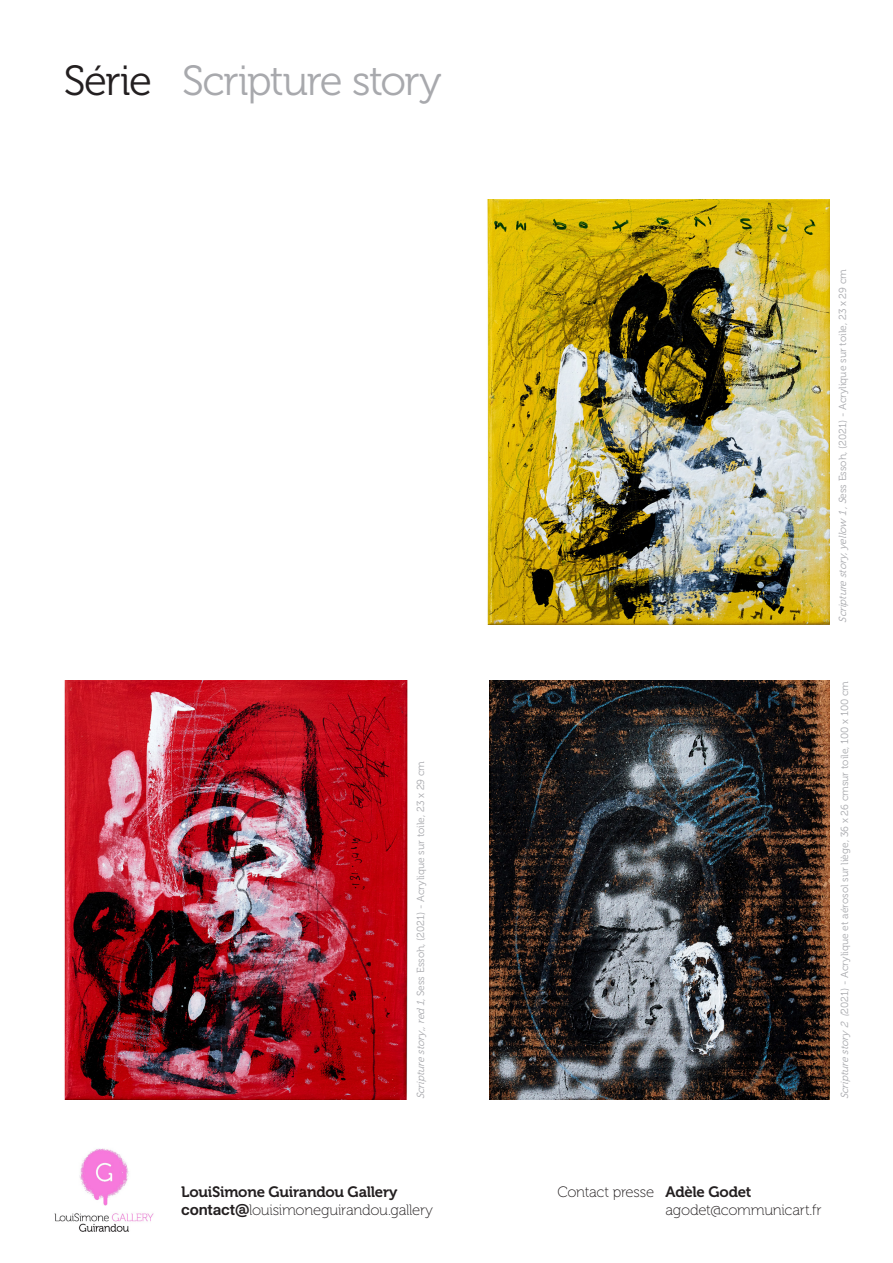
<style>
.page{position:relative;width:893px;height:1263px;background:#fff}
.page>*{position:absolute;margin:0;border:0;box-sizing:border-box;transform-origin:0 0}
.t1{font:42px "Museo 300";letter-spacing:-.035em;color:#a8a9ad}
.t2{font:15px/18px "Museo 100";letter-spacing:-.02em;color:#231f20}
.t3{font:15px "Museo 700";letter-spacing:-.015em;color:#231f20}
.t4{font:10.35px "Museo 300";color:#a8a9ad}
.s1{color:#231f20}
.s2{font-style:italic}
.s3{font-family:"Studio Pro GCB";font-weight:700}
.s4{font-family:"Museo 700"}
</style>
<div class="page">
<img style="left:54px;top:1148px;width:100px;height:84px">
<img style="left:64px;top:680px;width:344px;height:419px">
<img style="left:487px;top:199px;width:343px;height:425px">
<img style="left:489px;top:680px;width:340px;height:419px">
<p class="t1" style="left:64px;top:58px;width:380px"><span class="s1">Série</span> Scripture story</p>
<p class="t4" style="left:415px;top:1099px;width:340px;rotate:-90deg"><span class="s2">Scripturestory</span>,<span class="s2">,red 1</span>, Sess Essoh, (2021) - Acrylique sur toile, 23 x 29 cm</p>
<h2 class="t3" style="left:181px;top:1183px;width:218px">LouiSimone Guirandou Gallery</h2>
<h2 class="t2" style="left:181px;top:1201px;width:254px"><span class="s3">contact@</span>louisimoneguirandou.gallery</h2>
<p class="t4" style="left:837px;top:623px;width:355px;rotate:-90deg"><span class="s2">Scripturestory,yellow 1,S</span>ess Essoh, (2021) - Acrylique sur toile, 23 x 29 cm</p>
<p class="t4" style="left:839px;top:1099px;width:420px;rotate:-90deg"><span class="s2">Scripturestory2 (</span>2021) - Acrylique et aérosol sur liège, 36 x 26 cmsur toile, 100 x 100 cm</p>
<h2 class="t2" style="left:665px;top:1183px;width:158px;text-indent:-108px">Contact presse <span class="s4">Adèle Godet </span>agodet@communicart.fr</h2>
</div>
